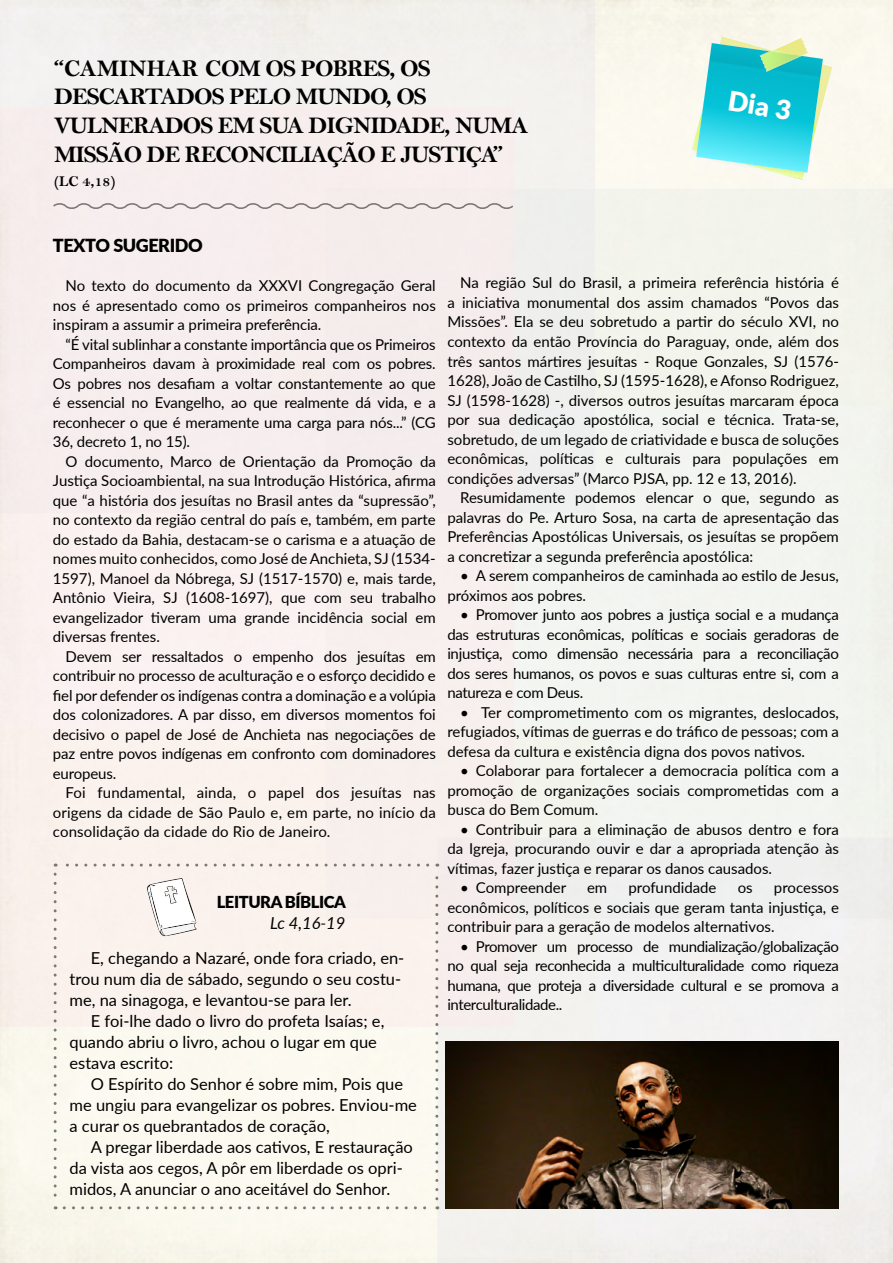
<style>
.page{position:relative;width:893px;height:1263px;background:#f5f2ee}
.page>*{position:absolute;margin:0;border:0;box-sizing:border-box;transform-origin:0 0}
.t1{font:900 27px "Lato";color:#fff}
.t2{font:24px/28.8px "Bell MT Bold";letter-spacing:-.04em;color:#000}
.t3{font:900 18px "Lato";letter-spacing:-.025em;color:#000}
.t4{font:16.5px/21px "Lato";color:#000}
.t5{font:900 16.5px "Lato";letter-spacing:-.025em;color:#000}
.t6{font:italic 16.5px "Lato";color:#000}
.t7{font:15px/19.5px "Lato";color:#000;text-align:justify}
.t8{font:15px "Bell MT Bold";color:#000}
</style>
<div class="page">
<div style="left:687px;top:36px;width:146px;height:149px;background:#fbf9ef"></div>
<svg style="left:692px;top:37px;width:140px;height:143px"></svg>
<svg style="left:51px;top:201px;width:464px;height:10px;background:#e0d9d8"></svg>
<img style="left:446px;top:1042px;width:393px;height:167px">
<svg style="left:54px;top:874px;width:3px;height:335px"></svg>
<svg style="left:64px;top:1206px;width:374px;height:3px"></svg>
<svg style="left:435px;top:863px;width:3px;height:336px"></svg>
<svg style="left:55px;top:863px;width:373px;height:3px"></svg>
<svg style="left:147px;top:878px;width:50px;height:58px"></svg>
<h2 class="t2" style="left:54px;top:53px;width:476px">“CAMINHAR COM OS POBRES, OS<br>DESCARTADOS PELO MUNDO, OS<br>VULNERADOS EM SUA DIGNIDADE, NUMA<br>MISSÃO DE RECONCILIAÇÃO E JUSTIÇA”</h2>
<p class="t8" style="left:54px;top:172px;width:63px">(LC 4,18)</p>
<h1 class="t1" style="left:731px;top:80px;width:65px;rotate:9deg">Dia 3</h1>
<p class="t3" style="left:53px;top:232px;width:151px">TEXTO SUGERIDO</p>
<p class="t7" style="left:53px;top:275px;width:384px;text-indent:13px">No texto do documento da XXXVI Congregação Geral nos é apresentado como os primeiros companheiros nos inspiram a assumir a primeira preferência.</p>
<p class="t7" style="left:53px;top:334px;width:384px;text-indent:13px">“É vital sublinhar a constante importância que os Primeiros Companheiros davam à proximidade real com os pobres.<br>Os pobres nos desafiam a voltar constantemente ao que é essencial no Evangelho, ao que realmente dá vida, e a reconhecer o que é meramente uma carga para nós...” (CG 36, decreto 1, no 15).</p>
<p class="t7" style="left:53px;top:451px;width:384px;text-indent:13px">O documento, Marco de Orientação da Promoção da Justiça Socioambiental, na sua Introdução Histórica, afirma que “a história dos jesuítas no Brasil antes da “supressão”, no contexto da região central do país e, também, em parte do estado da Bahia, destacam-se o carisma e a atuação de nomes muito conhecidos, como José de Anchieta, SJ (1534- 1597), Manoel da Nóbrega, SJ (1517-1570) e, mais tarde, Antônio Vieira, SJ (1608-1697), que com seu trabalho evangelizador tiveram uma grande incidência social em diversas frentes.</p>
<p class="t7" style="left:53px;top:646px;width:384px;text-indent:13px">Devem ser ressaltados o empenho dos jesuítas em contribuir no processo de aculturação e o esforço decidido e fiel por defender os indígenas contra a dominação e a volúpia dos colonizadores. A par disso, em diversos momentos foi decisivo o papel de José de Anchieta nas negociações de paz entre povos indígenas em confronto com dominadores europeus.</p>
<p class="t7" style="left:53px;top:782px;width:384px;text-indent:13px">Foi fundamental, ainda, o papel dos jesuítas nas origens da cidade de São Paulo e, em parte, no início da consolidação da cidade do Rio de Janeiro.</p>
<p class="t5" style="left:217px;top:889px;width:131px">LEITURA BÍBLICA</p>
<p class="t6" style="left:270px;top:911px;width:77px">Lc 4,16-19</p>
<p class="t4" style="left:70px;top:946px;width:336px;text-indent:21px">E, chegando a Nazaré, onde fora criado, en&shy;trou num dia de sábado, segundo o seu costu&shy;me, na sinagoga, e levantou-se para ler.</p>
<p class="t4" style="left:70px;top:1009px;width:316px;text-indent:21px">E foi-lhe dado o livro do profeta Isaías; e, quando abriu o livro, achou o lugar em que estava escrito:</p>
<p class="t4" style="left:70px;top:1072px;width:349px;text-indent:21px">O Espírito do Senhor é sobre mim, Pois que me ungiu para evangelizar os pobres. Enviou-me a curar os quebrantados de coração,</p>
<p class="t4" style="left:70px;top:1135px;width:345px;text-indent:21px">A pregar liberdade aos cativos, E restauração da vista aos cegos, A pôr em liberdade os opri&shy;midos, A anunciar o ano aceitável do Senhor.</p>
<p class="t7" style="left:447px;top:273px;width:393px;text-indent:13px">Na região Sul do Brasil, a primeira referência história é a iniciativa monumental dos assim chamados “Povos das Missões”. Ela se deu sobretudo a partir do século XVI, no contexto da então Província do Paraguay, onde, além dos três santos mártires jesuítas - Roque Gonzales, SJ (1576- 1628), João de Castilho, SJ (1595-1628), e Afonso Rodriguez, SJ (1598-1628) -, diversos outros jesuítas marcaram época por sua dedicação apostólica, social e técnica. Trata-se, sobretudo, de um legado de criatividade e busca de soluções econômicas, políticas e culturais para populações em condições adversas” (Marco PJSA, pp. 12 e 13, 2016).</p>
<p class="t7" style="left:447px;top:487px;width:393px;text-indent:13px">Resumidamente podemos elencar o que, segundo as palavras do Pe. Arturo Sosa, na carta de apresentação das Preferências Apostólicas Universais, os jesuítas se propõem a concretizar a segunda preferência apostólica:</p>
<p class="t7" style="left:447px;top:565px;width:393px;text-indent:13px">• A serem companheiros de caminhada ao estilo de Jesus, próximos aos pobres.</p>
<p class="t7" style="left:447px;top:604px;width:393px;text-indent:13px">• Promover junto aos pobres a justiça social e a mudança das estruturas econômicas, políticas e sociais geradoras de injustiça, como dimensão necessária para a reconciliação dos seres humanos, os povos e suas culturas entre si, com a natureza e com Deus.</p>
<p class="t7" style="left:447px;top:702px;width:393px;text-indent:13px">• Ter comprometimento com os migrantes, deslocados, refugiados, vítimas de guerras e do tráfico de pessoas; com a defesa da cultura e existência digna dos povos nativos.</p>
<p class="t7" style="left:447px;top:760px;width:393px;text-indent:13px">• Colaborar para fortalecer a democracia política com a promoção de organizações sociais comprometidas com a busca do Bem Comum.</p>
<p class="t7" style="left:447px;top:819px;width:393px;text-indent:13px">• Contribuir para a eliminação de abusos dentro e fora da Igreja, procurando ouvir e dar a apropriada atenção às vítimas, fazer justiça e reparar os danos causados.</p>
<p class="t7" style="left:460px;top:877px;width:108px">• Compreender</p>
<p class="t7" style="left:587px;top:877px;width:22px">em</p>
<p class="t7" style="left:628px;top:877px;width:90px">profundidade</p>
<p class="t7" style="left:738px;top:877px;width:16px">os</p>
<p class="t7" style="left:447px;top:877px;width:393px;text-indent:327px">processos econômicos, políticos e sociais que geram tanta injustiça, e contribuir para a geração de modelos alternativos.</p>
<p class="t7" style="left:447px;top:936px;width:393px;text-indent:13px">• Promover um processo de mundialização/globalização no qual seja reconhecida a multiculturalidade como riqueza humana, que proteja a diversidade cultural e se promova a interculturalidade..</p>
</div>
